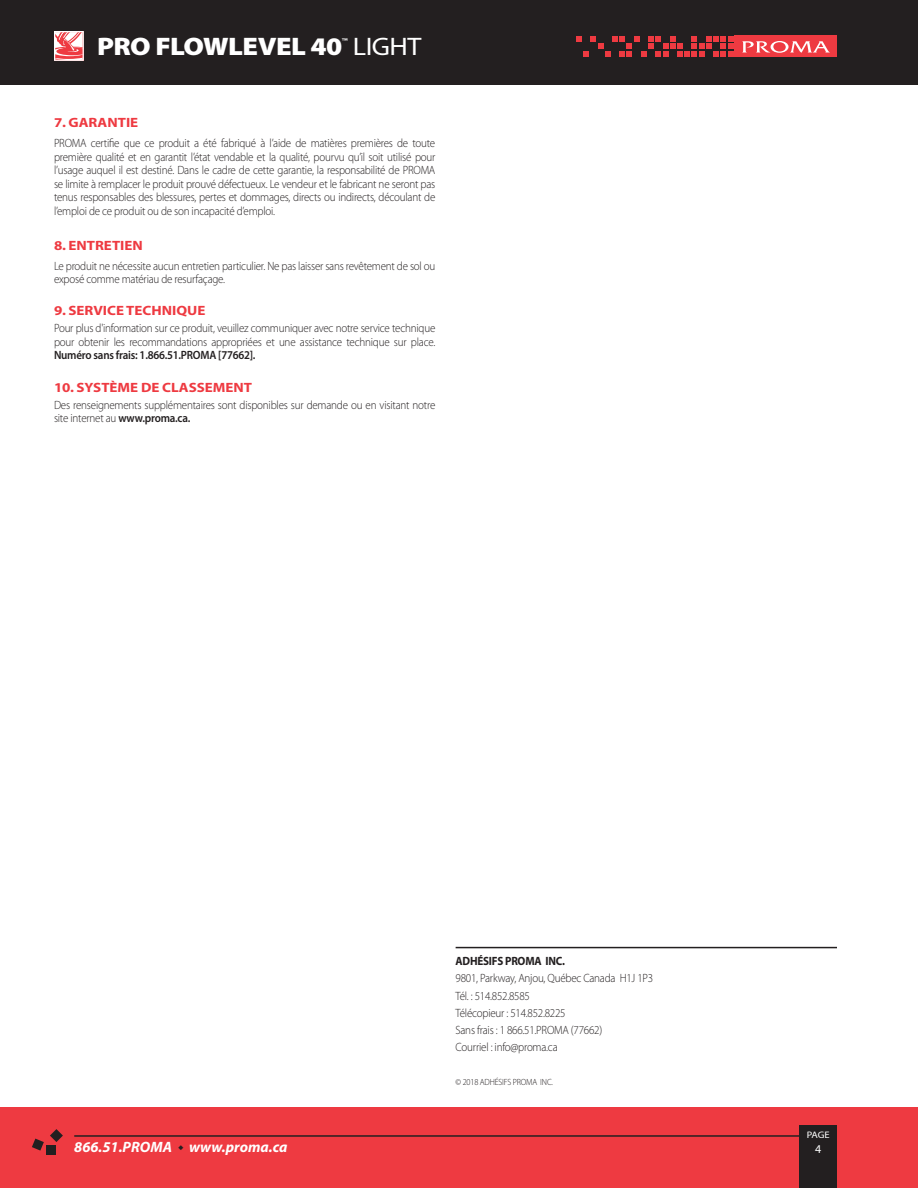
<style>
.page{position:relative;width:918px;height:1188px;background:#fff}
.page>*{position:absolute;margin:0;border:0;box-sizing:border-box;transform-origin:0 0}
.Product_Name{font:900 25.35px "Myriad Pro";letter-spacing:-.02em;color:#fff;scale:1.11 1}
.t1{font:italic 700 15px "Myriad Pro";color:#fff}
.Long_Description{font:700 13.5px "Myriad Pro";color:#ee3a41;scale:1.11 1}
.Long_Description-2{font:300 12px/13.5px "Myriad Pro";letter-spacing:-.02em;color:#231f20;text-align:justify;scale:.92 1}
.Long_Description-3{font:700 12px "Myriad Pro";letter-spacing:-.02em;color:#231f20;scale:.92 1}
.t2{font:12px "Myriad Pro";color:#fff}
.t3{font:9.45px "Myriad Pro";color:#fff;scale:1.11 1}
.Long_Description-4{font:300 9px "Myriad Pro";letter-spacing:-.02em;color:#231f20;scale:.92 1}
.Product_Name-2{font:600 8.4px "Myriad Pro";color:#fff;scale:1.11 1}
.s1{font-weight:400}
.s2{font-weight:600}
</style>
<div class="page">
<div style="left:0;top:0;width:918px;height:85px;background:#231f20"></div>
<div style="left:0;top:1107px;width:918px;height:81px;background:#ee3a41"></div>
<div style="left:799px;top:1125px;width:38px;height:63px;background:#231f20"></div>
<hr style="left:74px;top:1135px;width:725px;height:2px;background:#231f20">
<svg style="left:56px;top:33px;width:26px;height:26px"></svg>
<div style="left:54px;top:31px;width:30px;height:30px;border:1px solid #fff"></div>
<div style="left:735px;top:36px;width:102px;height:21px;background:#ee3a41"></div>
<svg style="left:576px;top:36px;width:157px;height:21px"></svg>
<svg style="left:742px;top:41px;width:88px;height:12px"></svg>
<hr style="left:456px;top:947px;width:381px;height:1px;background:#231f20">
<div style="left:46px;top:1145px;width:9px;height:9px;background:#231f20"></div>
<svg style="left:50px;top:1129px;width:13px;height:13px"></svg>
<svg style="left:32px;top:1139px;width:12px;height:12px"></svg>
<p class="Product_Name-2" style="left:342px;top:35px;width:7px">™</p>
<p class="Product_Name" style="left:97px;top:30px;width:294px">PRO FLOWLEVEL 40 <span class="s1">LIGHT</span></p>
<p class="Long_Description" style="left:54px;top:114px;width:77px">7. GARANTIE</p>
<p class="Long_Description-2" style="left:54px;top:136px;width:416px">PROMA certifie que ce produit a été fabriqué à l’aide de matières premières de toute première qualité et en garantit l’état vendable et la qualité, pourvu qu’il soit utilisé pour l’usage auquel il est destiné. Dans le cadre de cette garantie, la responsabilité de PROMA se limite à remplacer le produit prouvé défectueux. Le vendeur et le fabricant ne seront pas tenus responsables des blessures, pertes et dommages, directs ou indirects, découlant de l’emploi de ce produit ou de son incapacité d’emploi.</p>
<p class="Long_Description" style="left:54px;top:236px;width:82px">8. ENTRETIEN</p>
<p class="Long_Description-2" style="left:54px;top:259px;width:416px">Le produit ne nécessite aucun entretien particulier. Ne pas laisser sans revêtement de sol ou exposé comme matériau de resurfaçage.</p>
<p class="Long_Description" style="left:54px;top:302px;width:138px">9. SERVICE TECHNIQUE</p>
<p class="Long_Description-2" style="left:54px;top:322px;width:416px">Pour plus d'information sur ce produit, veuillez communiquer avec notre service technique pour obtenir les recommandations appropriées et une assistance technique sur place.<br><span class="s2">Numéro sans frais: 1.866.51.PROMA [77662].</span></p>
<p class="Long_Description" style="left:54px;top:378px;width:180px">10. SYSTÈME DE CLASSEMENT</p>
<p class="Long_Description-2" style="left:54px;top:398px;width:416px">Des renseignements supplémentaires sont disponibles sur demande ou en visitant notre site internet au <span class="s2">www.proma.ca.</span></p>
<p class="t1" style="left:74px;top:1137px;width:215px">866.51.PROMA www.proma.ca</p>
<p class="Long_Description-3" style="left:456px;top:954px;width:120px">ADHÉSIFS PROMA INC.</p>
<p class="Long_Description-2" style="left:456px;top:972px;width:216px">9801, Parkway, Anjou, Québec Canada H1J 1P3</p>
<p class="Long_Description-2" style="left:456px;top:989px;width:82px">Tél. : 514.852.8585</p>
<p class="Long_Description-2" style="left:456px;top:1006px;width:121px">Télécopieur : 514.852.8225</p>
<p class="Long_Description-2" style="left:456px;top:1023px;width:161px">Sans frais : 1 866.51.PROMA (77662)</p>
<p class="Long_Description-2" style="left:456px;top:1040px;width:112px">Courriel : info@proma.ca</p>
<p class="Long_Description-4" style="left:456px;top:1076px;width:107px">© 2018 ADHÉSIFS PROMA INC.</p>
<p class="t3" style="left:807px;top:1129px;width:22px">PAGE</p>
<p class="t2" style="left:815px;top:1141px;width:8px">4</p>
</div>
